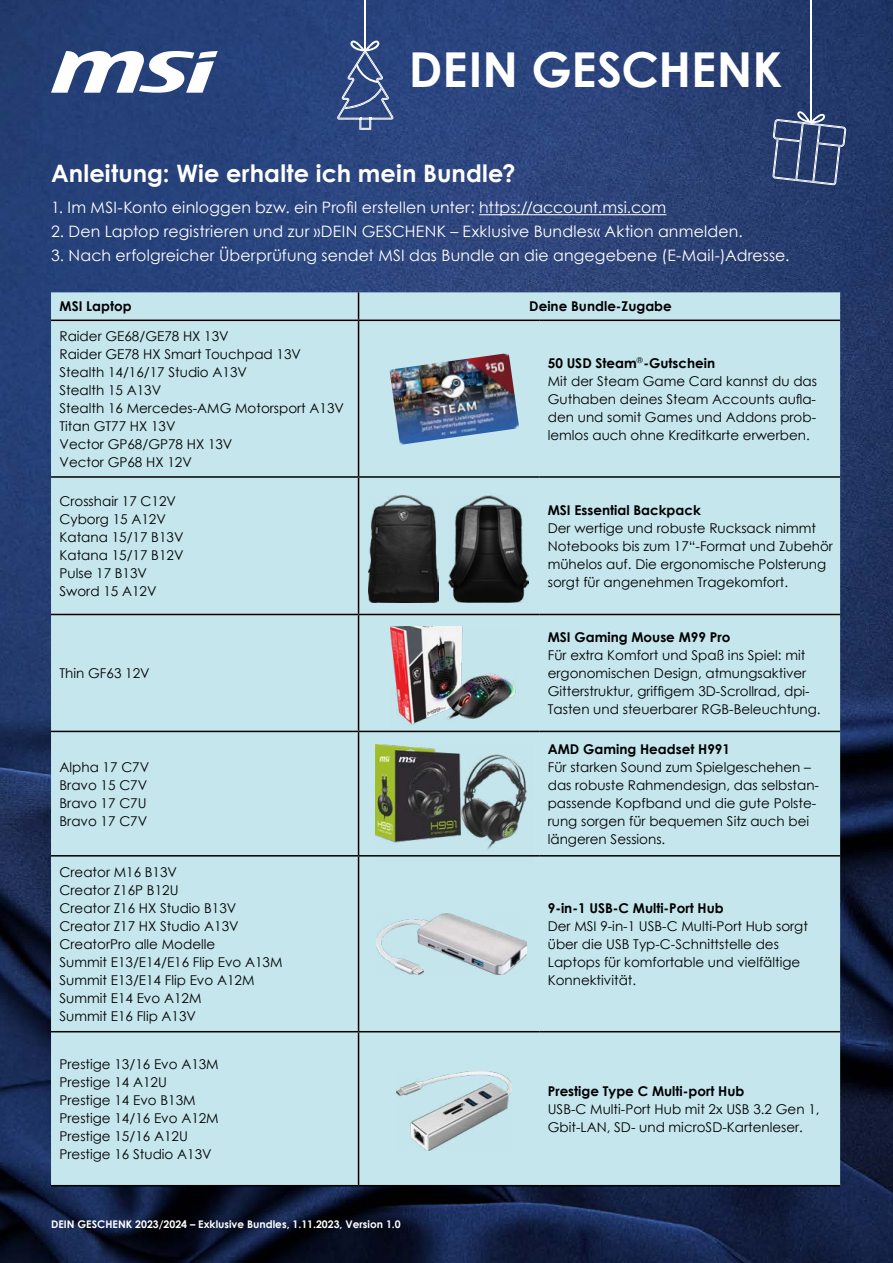
<style>
.page{position:relative;width:893px;height:1263px;background:#fff}
.page>*{position:absolute;margin:0;border:0;box-sizing:border-box;transform-origin:0 0}
.t1{font:700 48.15px "Century Gothic";color:#fff}
.t2{font:700 24px "Century Gothic";letter-spacing:.005em;color:#fff}
.t3{font:15.75px "Century Gothic";letter-spacing:.01em;color:#fff}
.t4{font:13.5px/18px "Century Gothic";color:#000}
.t5{font:700 13.5px "Century Gothic";color:#000}
.t6{font:13.5px/18px "Century Gothic";color:#020203}
.t7{font:700 10.5px "Century Gothic";color:#fff}
.s1{font-weight:700}
</style>
<div class="page">
<img style="left:0;top:0;width:893px;height:1263px">
<svg style="left:51px;top:51px;width:167px;height:42px"></svg>
<div style="left:51px;top:292px;width:789px;height:893px;background:#c5e6ed"></div>
<svg style="left:358px;top:292px;width:1px;height:28px"></svg>
<hr style="left:358px;top:321px;width:1px;height:155px;background:#000">
<hr style="left:358px;top:478px;width:1px;height:136px;background:#000">
<hr style="left:358px;top:615px;width:1px;height:116px;background:#000">
<hr style="left:358px;top:732px;width:1px;height:123px;background:#000">
<hr style="left:358px;top:856px;width:1px;height:175px;background:#000">
<hr style="left:358px;top:1032px;width:1px;height:153px;background:#000">
<hr style="left:51px;top:320px;width:308px;height:1px;background:#000">
<hr style="left:359px;top:320px;width:180px;height:1px;background:#000">
<hr style="left:539px;top:320px;width:301px;height:1px;background:#000">
<hr style="left:51px;top:476px;width:308px;height:2px;background:#000">
<hr style="left:359px;top:476px;width:180px;height:2px;background:#000">
<hr style="left:539px;top:476px;width:301px;height:2px;background:#000">
<hr style="left:51px;top:855px;width:308px;height:1px;background:#000">
<hr style="left:359px;top:855px;width:180px;height:1px;background:#000">
<hr style="left:539px;top:855px;width:301px;height:1px;background:#000">
<hr style="left:51px;top:1031px;width:308px;height:1px;background:#000">
<hr style="left:359px;top:1031px;width:180px;height:1px;background:#000">
<hr style="left:539px;top:1031px;width:301px;height:1px;background:#000">
<hr style="left:51px;top:614px;width:308px;height:1px;background:#000">
<hr style="left:359px;top:614px;width:180px;height:1px;background:#000">
<hr style="left:539px;top:614px;width:301px;height:1px;background:#000">
<hr style="left:51px;top:731px;width:308px;height:1px;background:#000">
<hr style="left:359px;top:731px;width:180px;height:1px;background:#000">
<hr style="left:539px;top:731px;width:301px;height:1px;background:#000">
<hr style="left:51px;top:1185px;width:308px;height:1px;background:#000">
<hr style="left:359px;top:1185px;width:180px;height:1px;background:#000">
<hr style="left:539px;top:1185px;width:301px;height:1px;background:#000">
<img style="left:389px;top:353px;width:130px;height:92px">
<img style="left:375px;top:745px;width:158px;height:119px">
<img style="left:390px;top:626px;width:128px;height:108px">
<img style="left:376px;top:913px;width:150px;height:62px">
<img style="left:397px;top:1071px;width:115px;height:79px">
<hr style="left:479px;top:214px;width:187px;height:1px;background:#fff">
<svg style="left:772px;top:110px;width:74px;height:75px;background:#445781"></svg>
<hr style="left:810px;top:0;width:2px;height:122px;background:#fff">
<svg style="left:337px;top:39px;width:57px;height:91px;background:#475e91"></svg>
<hr style="left:364px;top:0;width:2px;height:50px;background:#fff">
<img style="left:369px;top:495px;width:69px;height:107px">
<img style="left:448px;top:495px;width:80px;height:107px">
<h1 class="t1" style="left:409px;top:33px;width:375px">DEIN GESCHENK</h1>
<h2 class="t2" style="left:51px;top:155px;width:466px">Anleitung: Wie erhalte ich mein Bundle?</h2>
<p class="t3" style="left:51px;top:197px;width:617px">1. Im MSI-Konto einloggen bzw. ein Profil erstellen unter: https://account.msi.com</p>
<p class="t3" style="left:51px;top:221px;width:693px">2. Den Laptop registrieren und zur »DEIN GESCHENK – Exklusive Bundles« Aktion anmelden.</p>
<p class="t3" style="left:51px;top:245px;width:740px">3. Nach erfolgreicher Überprüfung sendet MSI das Bundle an die angegebene (E-Mail-)Adresse.</p>
<p class="t5" style="left:60px;top:296px;width:74px">MSI Laptop</p>
<p class="t5" style="left:529px;top:296px;width:144px">Deine Bundle-Zugabe</p>
<p class="t4" style="left:60px;top:327px;width:286px">Raider GE68/GE78 HX 13V<br>Raider GE78 HX Smart Touchpad 13V<br>Stealth 14/16/17 Studio A13V<br>Stealth 15 A13V<br>Stealth 16 Mercedes-AMG Motorsport A13V<br>Titan GT77 HX 13V<br>Vector GP68/GP78 HX 13V<br>Vector GP68 HX 12V</p>
<p class="t4" style="left:548px;top:354px;width:271px"><span class="s1">50 USD Steam</span><sup>®</sup><span class="s1">-Gutschein<br></span>Mit der Steam Game Card kannst du das Guthaben deines Steam Accounts aufla&shy;den und somit Games und Addons prob&shy;lemlos auch ohne Kreditkarte erwerben.</p>
<p class="t4" style="left:60px;top:492px;width:125px">Crosshair 17 C12V<br>Cyborg 15 A12V<br>Katana 15/17 B13V<br>Katana 15/17 B12V<br>Pulse 17 B13V<br>Sword 15 A12V</p>
<p class="t5" style="left:548px;top:500px;width:155px">MSI Essential Backpack</p>
<p class="t4" style="left:548px;top:519px;width:287px">Der wertige und robuste Rucksack nimmt Notebooks bis zum 17“-Format und Zubehör mühelos auf. Die ergonomische Polsterung sorgt für angenehmen Tragekomfort.</p>
<p class="t4" style="left:60px;top:664px;width:92px">Thin GF63 12V</p>
<p class="t6" style="left:60px;top:757px;width:91px">Alpha 17 C7V<br>Bravo 15 C7V<br>Bravo 17 C7U<br>Bravo 17 C7V</p>
<p class="t4" style="left:60px;top:863px;width:224px">Creator M16 B13V<br>Creator Z16P B12U<br>Creator Z16 HX Studio B13V<br>Creator Z17 HX Studio A13V<br>CreatorPro alle Modelle<br>Summit E13/E14/E16 Flip Evo A13M<br>Summit E13/E14 Flip Evo A12M<br>Summit E14 Evo A12M<br>Summit E16 Flip A13V</p>
<p class="t4" style="left:60px;top:1054px;width:161px">Prestige 13/16 Evo A13M<br>Prestige 14 A12U<br>Prestige 14 Evo B13M<br>Prestige 14/16 Evo A12M<br>Prestige 15/16 A12U<br>Prestige 16 Studio A13V</p>
<p class="t7" style="left:51px;top:1216px;width:351px">DEIN GESCHENK 2023/2024 – Exklusive Bundles, 1.11.2023, Version 1.0</p>
<p class="t5" style="left:548px;top:627px;width:184px">MSI Gaming Mouse M99 Pro</p>
<p class="t4" style="left:548px;top:646px;width:274px">Für extra Komfort und Spaß ins Spiel: mit ergonomischen Design, atmungsaktiver Gitterstruktur, griffigem 3D-Scrollrad, dpi-Tasten und steuerbarer RGB-Beleuchtung.</p>
<p class="t5" style="left:548px;top:738px;width:184px">AMD Gaming Headset H991</p>
<p class="t4" style="left:548px;top:757px;width:273px">Für starken Sound zum Spielgeschehen – das robuste Rahmendesign, das selbstan&shy;passende Kopfband und die gute Polste&shy;rung sorgen für bequemen Sitz auch bei längeren Sessions.</p>
<p class="t5" style="left:548px;top:897px;width:178px">9-in-1 USB-C Multi-Port Hub</p>
<p class="t4" style="left:548px;top:916px;width:262px">Der MSI 9-in-1 USB-C Multi-Port Hub sorgt über die USB Typ-C-Schnittstelle des Laptops für komfortable und vielfältige Konnektivität.</p>
<p class="t5" style="left:548px;top:1080px;width:198px">Prestige Type C Multi-port Hub</p>
<p class="t4" style="left:548px;top:1099px;width:273px">USB-C Multi-Port Hub mit 2x USB 3.2 Gen 1,<br>Gbit-LAN, SD- und microSD-Kartenleser.</p>
</div>
